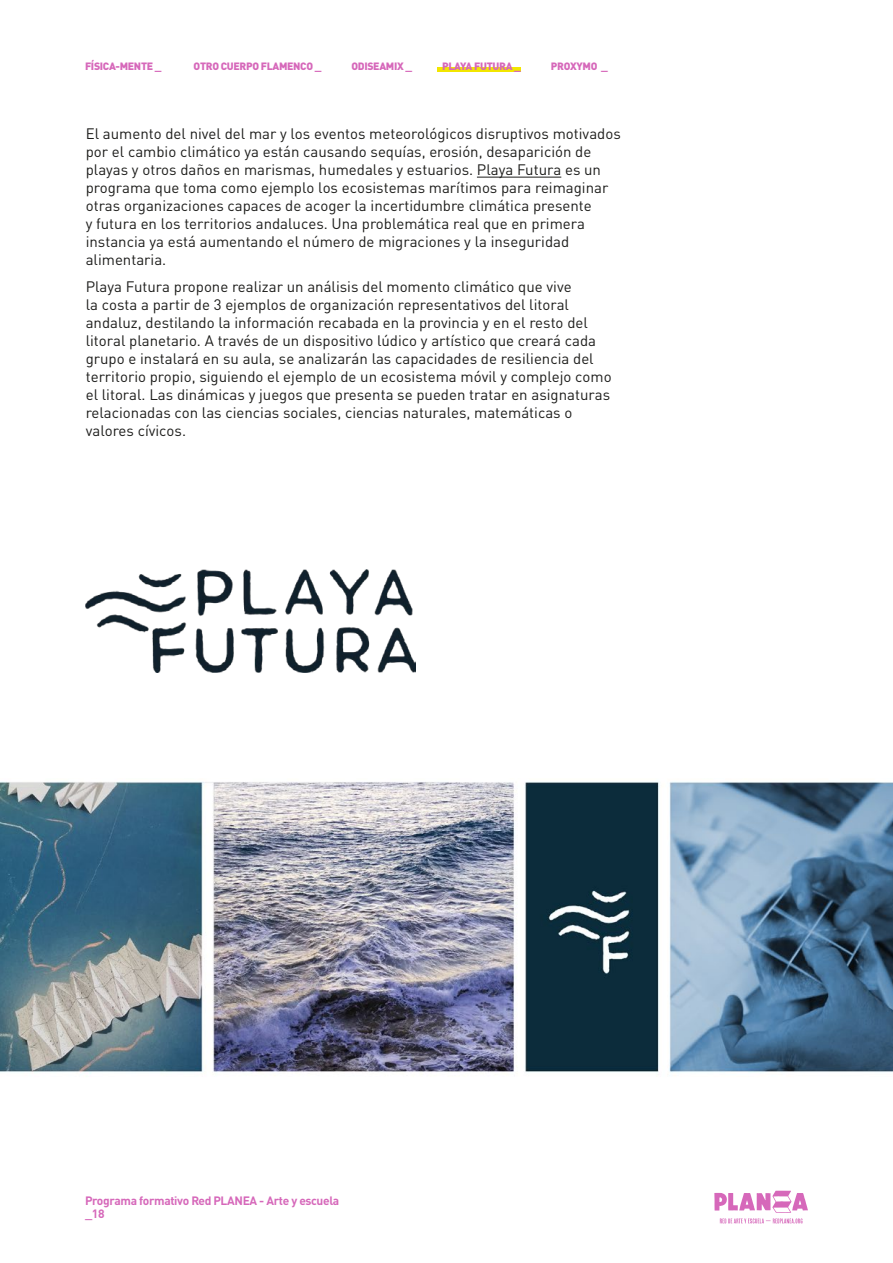
<style>
.page{position:relative;width:893px;height:1263px;background:#fff}
.page>*{position:absolute;margin:0;border:0;box-sizing:border-box;transform-origin:0 0}
.t1{font:15px/18px "FFDIN Pro";color:#1d1d1b}
.t2{font:700 12px/13.5px "FFDIN Pro";letter-spacing:-.03em;color:#d668ba}
.t3{font:900 10.5px "FFDIN Pro";letter-spacing:-.03em;color:#d668ba}
</style>
<div class="page">
<img style="left:86px;top:569px;width:329px;height:103px">
<svg style="left:714px;top:1191px;width:94px;height:32px"></svg>
<hr style="left:477px;top:177px;width:84px;height:1px;background:#1d1d1b">
<img style="left:1px;top:781px;width:892px;height:294px">
<hr style="left:437px;top:68px;width:83px;height:4px;background:#f2e600">
<p class="t3" style="left:85px;top:57px;width:78px">FÍSICA-MENTE _</p>
<p class="t3" style="left:194px;top:57px;width:129px">OTRO CUERPO FLAMENCO _</p>
<p class="t3" style="left:351px;top:57px;width:62px">ODISEAMIX _</p>
<p class="t3" style="left:442px;top:57px;width:80px">PLAYA FUTURA _</p>
<p class="t3" style="left:551px;top:57px;width:58px">PROXYMO _</p>
<p class="t1" style="left:86px;top:123px;width:537px">El aumento del nivel del mar y los eventos meteorológicos disruptivos motivados por el cambio climático ya están causando sequías, erosión, desaparición de playas y otros daños en marismas, humedales y estuarios. Playa Futura es un programa que toma como ejemplo los ecosistemas marítimos para reimaginar otras organizaciones capaces de acoger la incertidumbre climática presente<br>y futura en los territorios andaluces. Una problemática real que en primera instancia ya está aumentando el número de migraciones y la inseguridad alimentaria.</p>
<p class="t1" style="left:86px;top:276px;width:527px">Playa Futura propone realizar un análisis del momento climático que vive<br>la costa a partir de 3 ejemplos de organización representativos del litoral andaluz, destilando la información recabada en la provincia y en el resto del litoral planetario. A través de un dispositivo lúdico y artístico que creará cada grupo e instalará en su aula, se analizarán las capacidades de resiliencia del territorio propio, siguiendo el ejemplo de un ecosistema móvil y complejo como el litoral. Las dinámicas y juegos que presenta se pueden tratar en asignaturas relacionadas con las ciencias sociales, ciencias naturales, matemáticas o valores cívicos.</p>
<p class="t2" style="left:85px;top:1192px;width:256px">Programa formativo Red PLANEA - Arte y escuela _18</p>
</div>
